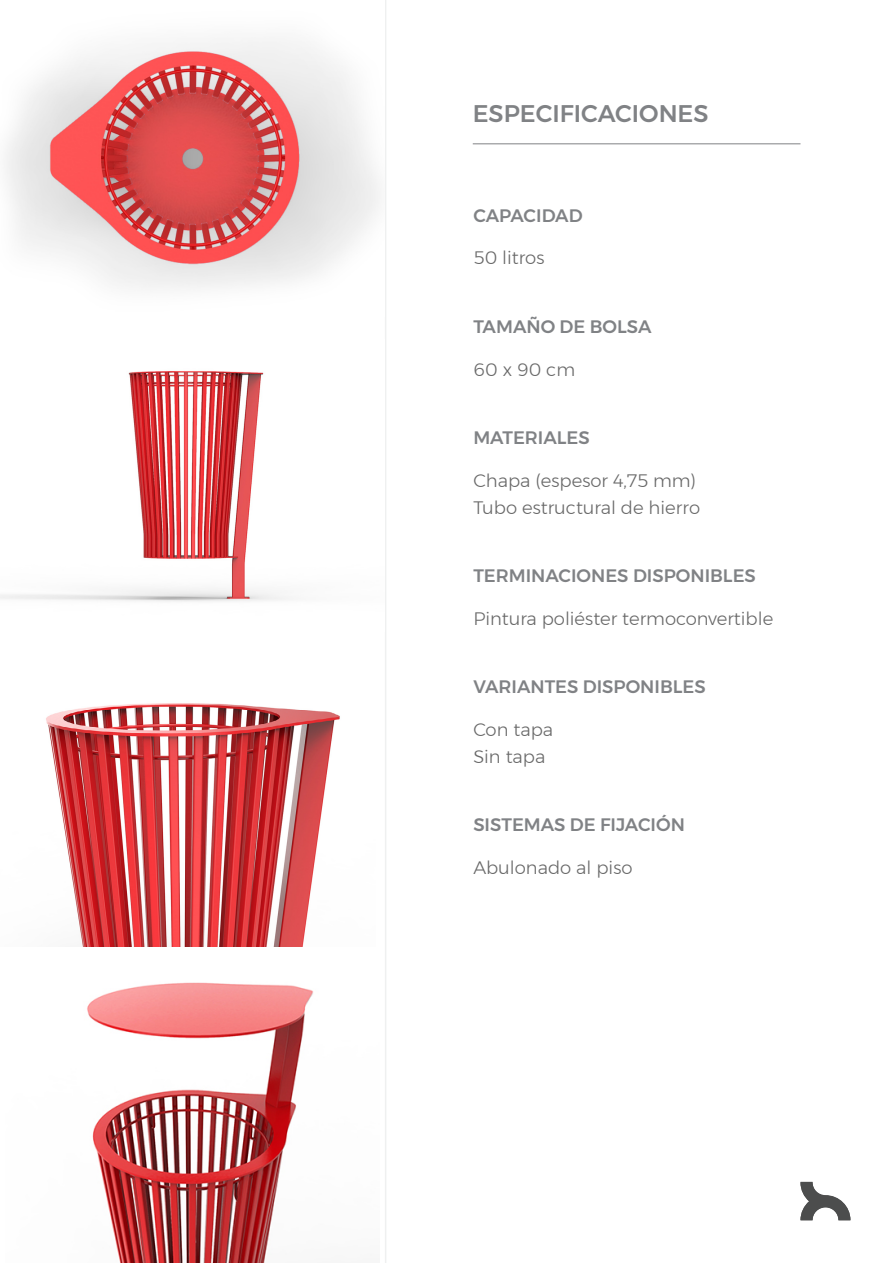
<style>
.page{position:relative;width:893px;height:1263px;background:#fff}
.page>*{position:absolute;margin:0;border:0;box-sizing:border-box;transform-origin:0 0}
.t1{font:500 24px "Montserrat";color:#808285}
.t2{font:300 18px/27px "Montserrat";color:#686868}
.t3{font:500 18px "Montserrat";color:#808285}
</style>
<div class="page">
<hr style="left:473px;top:143px;width:327px;height:1px;background:#808285">
<hr style="left:892px;top:1124px;width:1px;height:139px;background:#4c4d4d">
<hr style="left:385px;top:0;width:1px;height:1263px;background:#eff0f0">
<svg style="left:800px;top:1182px;width:50px;height:38px"></svg>
<img style="left:46px;top:703px;width:294px;height:244px">
<img style="left:0;top:371px;width:289px;height:231px">
<img style="left:87px;top:982px;width:226px;height:281px">
<img style="left:6px;top:40px;width:374px;height:248px">
<h1 class="t1" style="left:473px;top:95px;width:237px">ESPECIFICACIONES</h1>
<p class="t3" style="left:473px;top:201px;width:111px">CAPACIDAD</p>
<p class="t2" style="left:473px;top:244px;width:73px">50 litros</p>
<p class="t3" style="left:473px;top:312px;width:180px">TAMAÑO DE BOLSA</p>
<p class="t2" style="left:473px;top:355px;width:103px">60 x 90 cm</p>
<p class="t3" style="left:473px;top:423px;width:118px">MATERIALES</p>
<p class="t2" style="left:473px;top:466px;width:228px">Chapa (espesor 4,75 mm)<br>Tubo estructural de hierro</p>
<p class="t3" style="left:473px;top:562px;width:284px">TERMINACIONES DISPONIBLES</p>
<p class="t2" style="left:473px;top:605px;width:301px">Pintura poliéster termoconvertible</p>
<p class="t3" style="left:473px;top:673px;width:234px">VARIANTES DISPONIBLES</p>
<p class="t2" style="left:473px;top:716px;width:81px">Con tapa<br>Sin tapa</p>
<p class="t3" style="left:473px;top:811px;width:213px">SISTEMAS DE FIJACIÓN</p>
<p class="t2" style="left:473px;top:854px;width:161px">Abulonado al piso</p>
</div>
